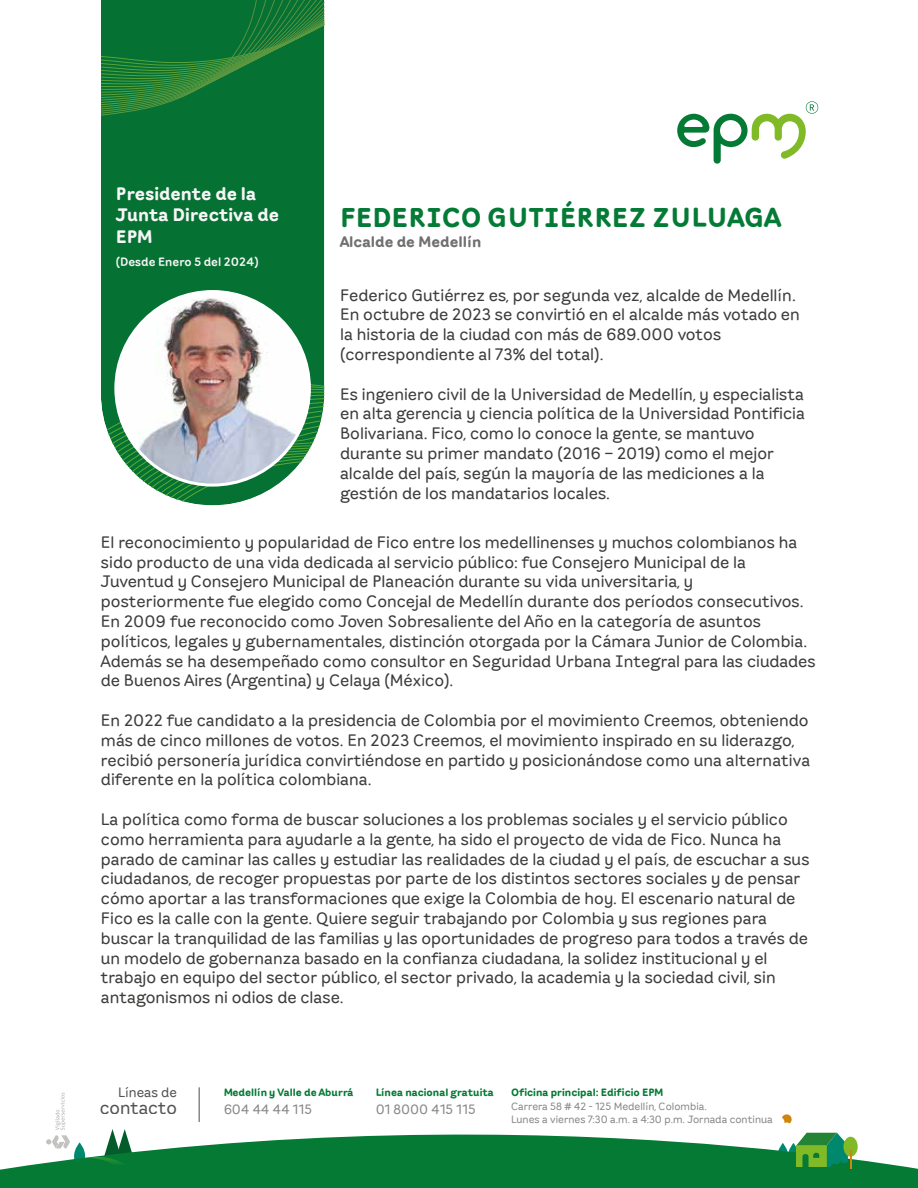
<style>
.page{position:relative;width:918px;height:1188px;background:#fff}
.page>*{position:absolute;margin:0;border:0;box-sizing:border-box;transform-origin:0 0}
.t1{font:27px "EPM Rounded BT Bold";color:#037a35}
.t2{font:18px/21.6px "EPM Rounded BT Bold";color:#f6f6f6}
.t3{font:18px "EPM Rounded BT Regular";color:#555454}
.t4{font:16.5px/19.8px "EPM Rounded BT Regular";color:#3c3c3b}
.t5{font:15px "EPM Rounded BT Bold";color:#717070}
.t6{font:13.5px "EPM Rounded BT Regular";color:#878989}
.t7{font:13.5px "EPM Rounded BT Regular";color:#555454}
.t8{font:700 12px "EPM Rounded BT Semi";color:#f6f6f6}
.t9{font:10.5px/12.6px "EPM Rounded BT Regular";color:#878989}
.t10{font:10.5px "EPM Rounded BT Bold";color:#047a35}
</style>
<div class="page">
<div style="left:101px;top:116px;width:223px;height:389px;background:#057132"></div>
<svg style="left:101px;top:0;width:223px;height:116px;background:#173"></svg>
<svg style="left:107px;top:383px;width:217px;height:119px"></svg>
<svg style="left:677px;top:101px;width:141px;height:63px"></svg>
<svg style="left:0;top:1123px;width:918px;height:65px;fill:#047a35"></svg>
<div style="left:843px;top:1137px;width:15px;height:20px;background:#80ba27;border-radius:50%"></div>
<svg style="left:797px;top:1133px;width:55px;height:36px;background:#479d4a"></svg>
<svg style="left:782px;top:1114px;width:10px;height:9px"></svg>
<svg style="left:87px;top:1129px;width:47px;height:37px"></svg>
<svg style="left:46px;top:1092px;width:24px;height:57px"></svg>
<hr style="left:198px;top:1087px;width:2px;height:35px;background:#878989">
<img style="left:116px;top:292px;width:193px;height:193px;border-radius:97px">
<p class="t2" style="left:116px;top:182px;width:165px">Presidente de la<br>Junta Directiva de<br>EPM</p>
<p class="t8" style="left:116px;top:254px;width:144px">(Desde Enero 5 del 2024)</p>
<h1 class="t1" style="left:340px;top:200px;width:442px">FEDERICO GUTIÉRREZ ZULUAGA</h1>
<p class="t5" style="left:340px;top:232px;width:143px">Alcalde de Medellín</p>
<p class="t4" style="left:340px;top:284px;width:461px">Federico Gutiérrez es, por segunda vez, alcalde de Medellín.<br>En octubre de 2023 se convirtió en el alcalde más votado en la historia de la ciudad con más de 689.000 votos (correspondiente al 73% del total).</p>
<p class="t4" style="left:340px;top:383px;width:466px">Es ingeniero civil de la Universidad de Medellín, y especialista en alta gerencia y ciencia política de la Universidad Pontificia Bolivariana. Fico, como lo conoce la gente, se mantuvo durante su primer mandato (2016 – 2019) como el mejor alcalde del país, según la mayoría de las mediciones a la gestión de los mandatarios locales.</p>
<p class="t4" style="left:101px;top:532px;width:716px">El reconocimiento y popularidad de Fico entre los medellinenses y muchos colombianos ha sido producto de una vida dedicada al servicio público: fue Consejero Municipal de la Juventud y Consejero Municipal de Planeación durante su vida universitaria, y posteriormente fue elegido como Concejal de Medellín durante dos períodos consecutivos.<br>En 2009 fue reconocido como Joven Sobresaliente del Año en la categoría de asuntos políticos, legales y gubernamentales, distinción otorgada por la Cámara Junior de Colombia.<br>Además se ha desempeñado como consultor en Seguridad Urbana Integral para las ciudades de Buenos Aires (Argentina) y Celaya (México).</p>
<p class="t4" style="left:101px;top:710px;width:711px">En 2022 fue candidato a la presidencia de Colombia por el movimiento Creemos, obteniendo más de cinco millones de votos. En 2023 Creemos, el movimiento inspirado en su liderazgo, recibió personería jurídica convirtiéndose en partido y posicionándose como una alternativa diferente en la política colombiana.</p>
<p class="t4" style="left:101px;top:809px;width:710px">La política como forma de buscar soluciones a los problemas sociales y el servicio público como herramienta para ayudarle a la gente, ha sido el proyecto de vida de Fico. Nunca ha parado de caminar las calles y estudiar las realidades de la ciudad y el país, de escuchar a sus ciudadanos, de recoger propuestas por parte de los distintos sectores sociales y de pensar cómo aportar a las transformaciones que exige la Colombia de hoy. El escenario natural de Fico es la calle con la gente. Quiere seguir trabajando por Colombia y sus regiones para buscar la tranquilidad de las familias y las oportunidades de progreso para todos a través de un modelo de gobernanza basado en la confianza ciudadana, la solidez institucional y el trabajo en equipo del sector público, el sector privado, la academia y la sociedad civil, sin antagonismos ni odios de clase.</p>
<p class="t7" style="left:118px;top:1084px;width:60px">Líneas de</p>
<p class="t3" style="left:100px;top:1096px;width:79px">contacto</p>
<p class="t10" style="left:223px;top:1086px;width:132px">Medellín y Valle de Aburrá</p>
<p class="t6" style="left:223px;top:1101px;width:90px">604 44 44 115</p>
<p class="t10" style="left:375px;top:1086px;width:120px">Línea nacional gratuita</p>
<p class="t6" style="left:375px;top:1101px;width:102px">01 8000 415 115</p>
<p class="t10" style="left:511px;top:1086px;width:154px">Oficina principal: Edificio EPM</p>
<p class="t9" style="left:511px;top:1100px;width:263px">Carrera 58 # 42 - 125 Medellín, Colombia.<br>Lunes a viernes 7:30 a.m. a 4:30 p.m. Jornada continua</p>
</div>
